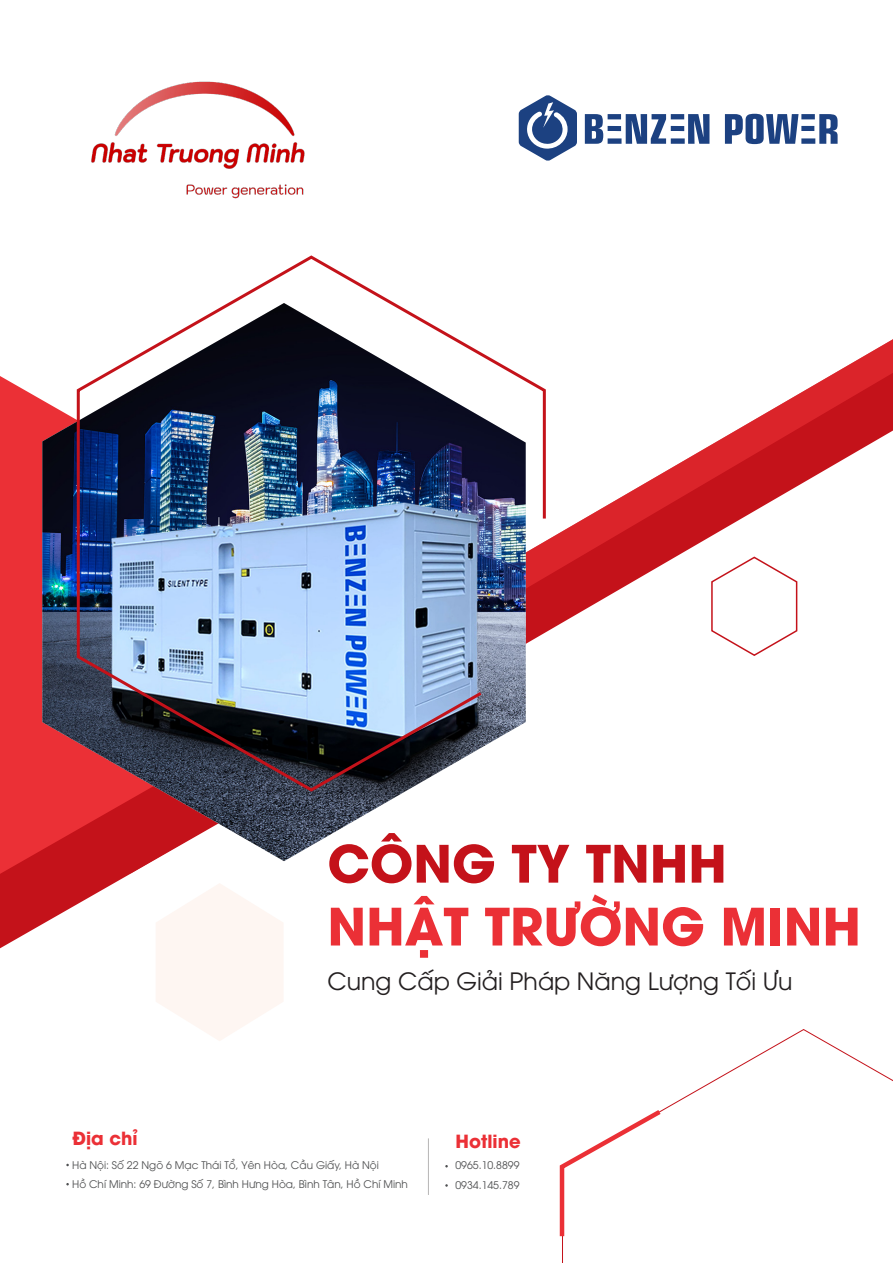
<style>
.page{position:relative;width:893px;height:1263px;background:#fff}
.page>*{position:absolute;margin:0;border:0;box-sizing:border-box;transform-origin:0 0}
.t1{font:700 51px "UTM Avo";color:#eb3036}
.t2{font:700 51px "UTM Avo";color:#c4121a}
.t3{font:23.7px "UTM Avo";color:#231f20}
.t4{font:700 18px "UTM Avo";color:#eb3036}
.t5{font:10.5px/19.8px "UTM Avo";color:#4e4f50}
</style>
<div class="page">
<svg style="left:547px;top:339px;width:346px;height:293px"></svg>
<svg style="left:0;top:874px;width:130px;height:74px"></svg>
<svg style="left:0;top:376px;width:153px;height:498px;background:#e83339"></svg>
<svg style="left:156px;top:884px;width:127px;height:157px"></svg>
<img style="left:42px;top:376px;width:361px;height:485px">
<svg style="left:562px;top:1029px;width:331px;height:234px"></svg>
<svg style="left:710px;top:556px;width:88px;height:100px"></svg>
<img style="left:75px;top:255px;width:472px;height:538px">
<svg style="left:559px;top:1106px;width:107px;height:135px"></svg>
<hr style="left:428px;top:1138px;width:1px;height:57px;background:#231f20">
<img style="left:91px;top:81px;width:214px;height:118px">
<svg style="left:585px;top:114px;width:124px;height:30px"></svg>
<svg style="left:725px;top:114px;width:113px;height:30px"></svg>
<svg style="left:519px;top:95px;width:58px;height:66px"></svg>
<h1 class="t2" style="left:327px;top:821px;width:401px">CÔNG TY TNHH</h1>
<h1 class="t1" style="left:327px;top:884px;width:535px">NHẬT TRƯỜNG MINH</h1>
<h2 class="t3" style="left:327px;top:963px;width:467px">Cung Cấp Giải Pháp Năng Lượng Tối Ưu</h2>
<h3 class="t4" style="left:72px;top:1123px;width:67px">Địa chỉ</h3>
<h3 class="t4" style="left:455px;top:1127px;width:67px">Hotline</h3>
<p class="t5" style="left:455px;top:1154px;width:65px">0965.10.8899<br>0934.145.789</p>
<p class="t5" style="left:72px;top:1154px;width:337px">Hà Nội: Số 22 Ngõ 6 Mạc Thái Tổ, Yên Hòa, Cầu Giấy, Hà Nội<br>Hồ Chí Minh: 69 Đường Số 7, Bình Hưng Hòa, Bình Tân, Hồ Chí Minh</p>
</div>
